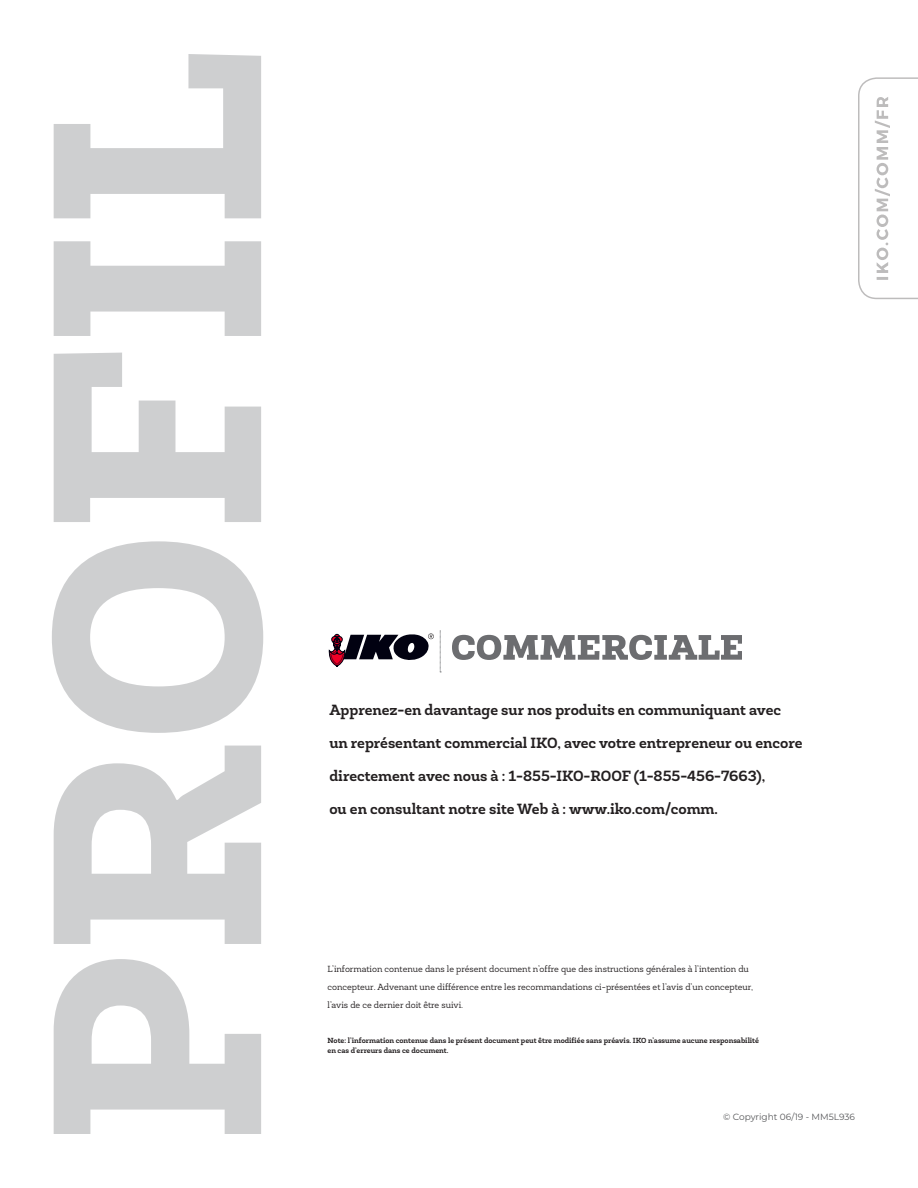
<style>
.page{position:relative;width:918px;height:1188px;background:#fff}
.page>*{position:absolute;margin:0;border:0;box-sizing:border-box;transform-origin:0 0}
.t1{font:700 15px "Newslab";color:#231f20}
.t2{font:9px/18px "Newslab";color:#231f20}
.t3{font:9px "Montserrat";color:#57585a}
.t4{font:700 7.5px/10.5px "Newslab";color:#231f20}
</style>
<div class="page">
<svg style="left:52px;top:54px;width:211px;height:1080px;fill:#cecfd0"></svg>
<svg style="left:328px;top:633px;width:106px;height:34px"></svg>
<svg style="left:440px;top:630px;width:1px;height:43px"></svg>
<svg style="left:452px;top:635px;width:289px;height:25px"></svg>
<svg style="left:858px;top:77px;width:60px;height:223px"></svg>
<h1 class="t1" style="left:329px;top:701px;width:453px">Apprenez-en davantage sur nos produits en communiquant avec</h1>
<h1 class="t1" style="left:329px;top:734px;width:475px">un représentant commercial IKO, avec votre entrepreneur ou encore</h1>
<h1 class="t1" style="left:329px;top:767px;width:437px">directement avec nous à : 1-855-IKO-ROOF (1-855-456-7663),</h1>
<h1 class="t1" style="left:329px;top:800px;width:390px">ou en consultant notre site Web à : www.iko.com/comm.</h1>
<p class="t2" style="left:328px;top:960px;width:427px">L’information contenue dans le présent document n’offre que des instructions générales à l’intention du concepteur. Advenant une différence entre les recommandations ci-présentées et l’avis d’un concepteur, l’avis de ce dernier doit être suivi.</p>
<p class="t4" style="left:328px;top:1035px;width:433px">Note: l’information contenue dans le présent document peut être modifiée sans préavis. IKO n’assume aucune responsabilité en cas d’erreurs dans ce document.</p>
<p class="t3" style="left:723px;top:1111px;width:133px">© Copyright 06/19 - MM5L936</p>
</div>
